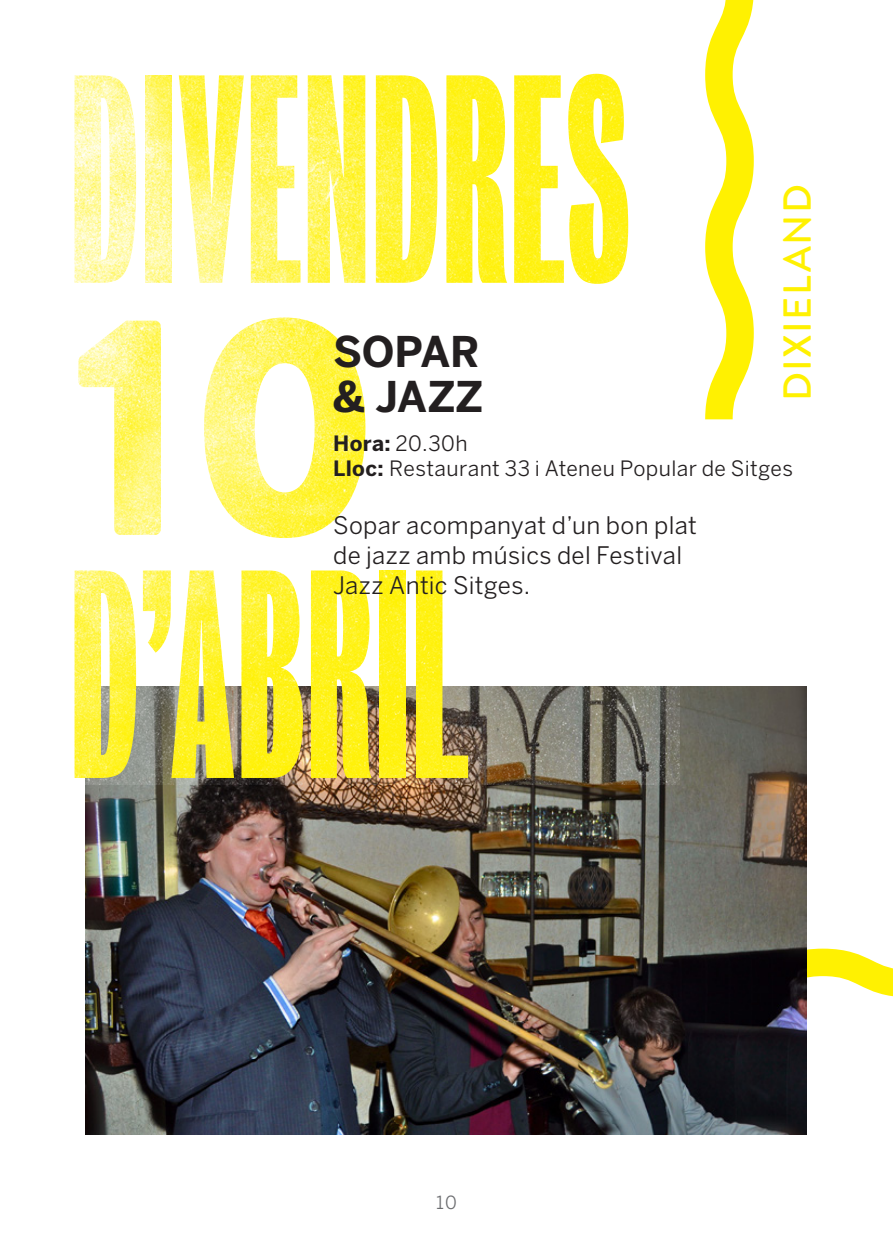
<style>
.page{position:relative;width:893px;height:1259px;background:#fff}
.page>*{position:absolute;margin:0;border:0;box-sizing:border-box;transform-origin:0 0}
.t1{font:900 315px "Brandon Grotesque";color:#fff101}
.t2{font:700 270px "Bureau Grot Extra Comp";letter-spacing:.01em;color:#fff101}
.t3{font:700 42px/45px "Benton Sans";letter-spacing:-.005em;color:#231f20}
.t4{font:500 39px "Brandon Grotesque";letter-spacing:.04em;color:#fff101}
.t5{font:24px/30px "Benton Sans";letter-spacing:.015em;color:#231f20}
.t6{font:21px "Benton Sans";letter-spacing:.02em;color:#231f20}
.t7{font:18px "Benton Sans";color:#6c6d70}
.s1{font-weight:700}
</style>
<div class="page">
<svg style="left:806px;top:948px;width:87px;height:49px"></svg>
<img style="left:85px;top:686px;width:721px;height:448px">
<svg style="left:705px;top:0;width:49px;height:419px"></svg>
<img style="left:85px;top:686px;width:595px;height:98px">
<p class="t2" style="left:70px;top:36px;width:561px">DIVENDRES</p>
<p class="t1" style="left:70px;top:203px;width:314px">10</p>
<p class="t2" style="left:70px;top:531px;width:400px">D’ABRIL</p>
<p class="t4" style="left:771px;top:401px;width:219px;rotate:-90deg">DIXIELAND</p>
<p class="t3" style="left:333px;top:329px;width:152px">SOPAR &amp; JAZZ</p>
<p class="t6" style="left:333px;top:431px;width:136px"><span class="s1">Hora:</span> 20.30h</p>
<p class="t6" style="left:333px;top:456px;width:461px"><span class="s1">Lloc:</span> Restaurant 33 i Ateneu Popular de Sitges</p>
<p class="t5" style="left:333px;top:510px;width:365px">Sopar acompanyat d’un bon plat de jazz amb músics del Festival<br>Jazz Antic Sitges.</p>
<p class="t7" style="left:436px;top:1192px;width:22px">10</p>
</div>
